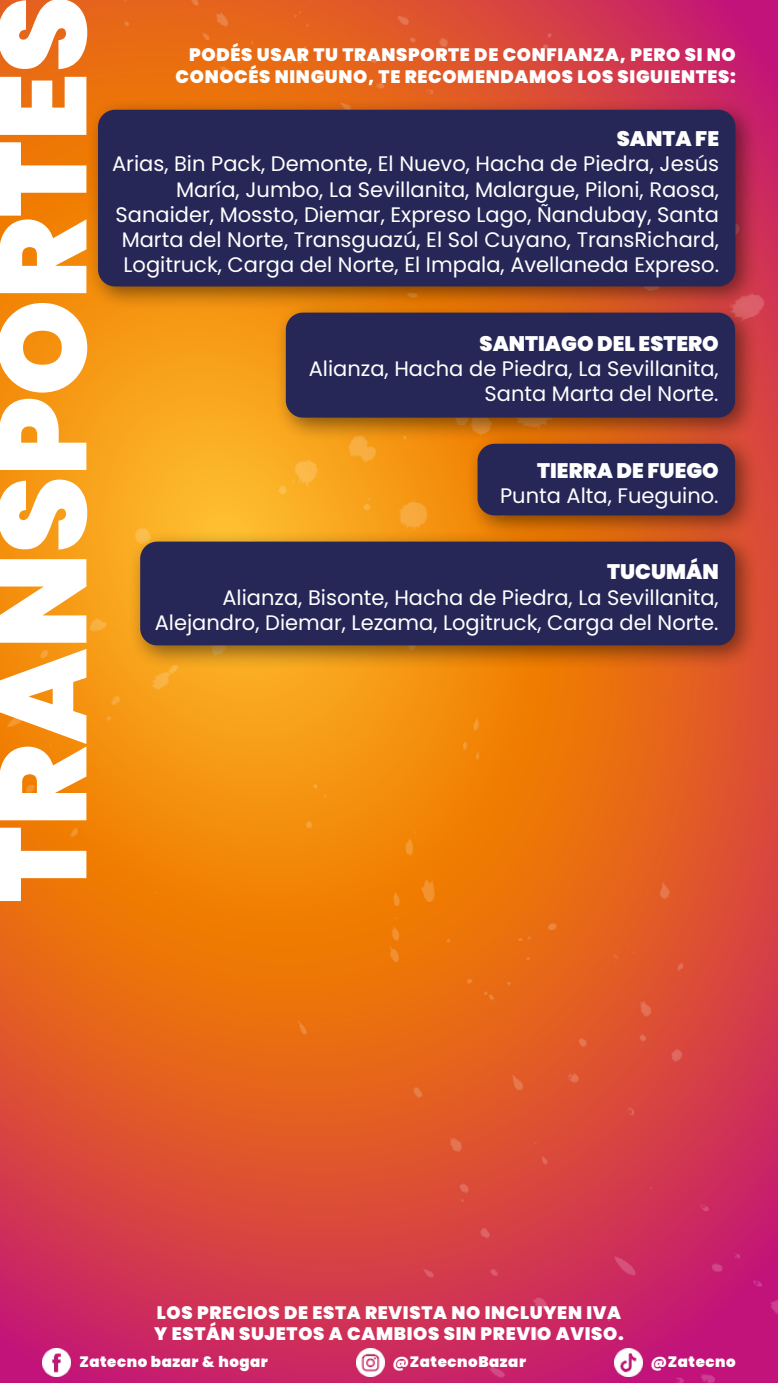
<style>
.page{position:relative;width:778px;height:1383px;background:#fff}
.page>*{position:absolute;margin:0;border:0;box-sizing:border-box;transform-origin:0 0}
.t1{font:900 123px "Poppins";color:#fff}
.t2{font:21px/25.2px "Poppins";color:#fff;text-align:right}
.t3{font:900 21px "Poppins";color:#fff}
.t4{font:900 18px/21.6px "Poppins";letter-spacing:.035em;color:#fff}
.t5{font:900 15px "Poppins";letter-spacing:.035em;color:#fff}
</style>
<div class="page">
<img style="left:0;top:1299px;width:778px;height:83px">
<img style="left:356px;top:1348px;width:28px;height:28px">
<img style="left:614px;top:1348px;width:28px;height:28px">
<img style="left:43px;top:1348px;width:27px;height:28px">
<img style="left:0;top:0;width:778px;height:1299px">
<div style="left:274px;top:300px;width:486px;height:141px;background:#000;opacity:.47"></div>
<div style="left:286px;top:312px;width:449px;height:105px;background:#262757;border-radius:17px"></div>
<div style="left:128px;top:529px;width:631px;height:140px;background:#000;opacity:.47"></div>
<div style="left:140px;top:541px;width:595px;height:104px;background:#262757;border-radius:17px"></div>
<div style="left:465px;top:431px;width:294px;height:109px;background:#000;opacity:.47"></div>
<div style="left:477px;top:444px;width:258px;height:71px;background:#262757;border-radius:17px"></div>
<div style="left:86px;top:97px;width:674px;height:214px;background:#000;opacity:.47"></div>
<div style="left:98px;top:110px;width:637px;height:176px;background:#262757;border-radius:17px"></div>
<h1 class="t1" style="left:-28px;top:902px;width:908px;rotate:-90deg">TRANSPORTES</h1>
<p class="t4" style="left:176px;top:44px;width:561px;text-align:right">PODÉS USAR TU TRANSPORTE DE CONFIANZA, PERO SI NO<br>CONOCÉS NINGUNO, TE RECOMENDAMOS LOS SIGUIENTES:</p>
<p class="t3" style="left:617px;top:127px;width:104px">SANTA FE</p>
<p class="t2" style="left:112px;top:151px;width:608px">Arias, Bin Pack, Demonte, El Nuevo, Hacha de Piedra, Jesús María, Jumbo, La Sevillanita, Malargue, Piloni, Raosa, Sanaider, Mossto, Diemar, Expreso Lago, Ñandubay, Santa Marta del Norte, Transguazú, El Sol Cuyano, TransRichard, Logitruck, Carga del Norte, El Impala, Avellaneda Expreso.</p>
<p class="t3" style="left:479px;top:331px;width:241px">SANTIAGO DEL ESTERO</p>
<p class="t2" style="left:309px;top:356px;width:411px">Alianza, Hacha de Piedra, La Sevillanita,<br>Santa Marta del Norte.</p>
<p class="t3" style="left:537px;top:458px;width:183px">TIERRA DE FUEGO</p>
<p class="t2" style="left:500px;top:483px;width:220px">Punta Alta, Fueguino.</p>
<p class="t3" style="left:607px;top:560px;width:113px">TUCUMÁN</p>
<p class="t2" style="left:155px;top:584px;width:565px">Alianza, Bisonte, Hacha de Piedra, La Sevillanita,<br>Alejandro, Diemar, Lezama, Logitruck, Carga del Norte.</p>
<p class="t4" style="left:154px;top:1301px;width:471px">LOS PRECIOS DE ESTA REVISTA NO INCLUYEN IVA<br>Y ESTÁN SUJETOS A CAMBIOS SIN PREVIO AVISO.</p>
<p class="t5" style="left:79px;top:1353px;width:190px">Zatecno bazar &amp; hogar</p>
<p class="t5" style="left:392px;top:1353px;width:135px">@ZatecnoBazar</p>
<p class="t5" style="left:650px;top:1353px;width:87px">@Zatecno</p>
</div>
